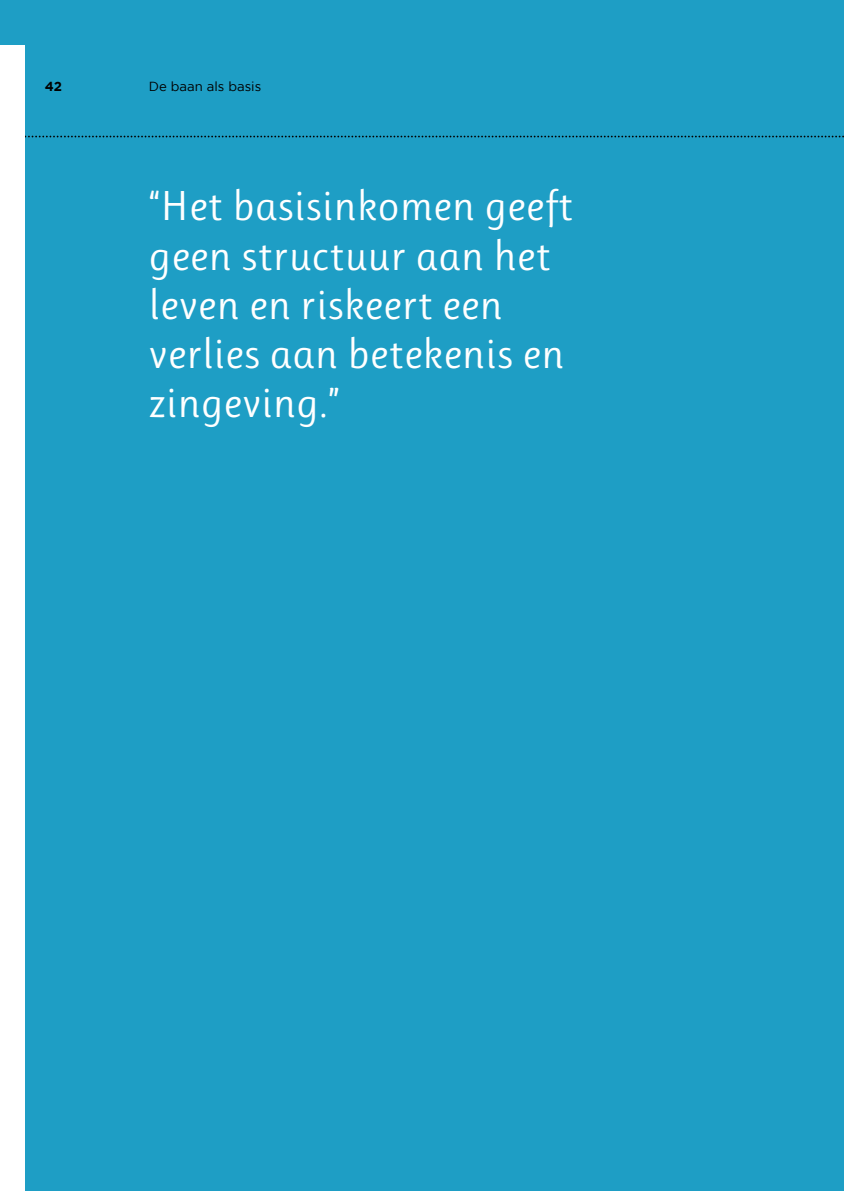
<style>
.page{position:relative;width:844px;height:1191px;background:#fff}
.page>*{position:absolute;margin:0;border:0;box-sizing:border-box;transform-origin:0 0}
.t1{font:42px/49px "Ruluko";letter-spacing:.01em;color:#fff}
.t2{font:13.12px "Gotham";color:#000}
.t3{font:700 13.12px "Gotham";color:#000}
</style>
<div class="page">
<div style="left:0;top:0;width:843px;height:1191px;background:#1e9ec5"></div>
<svg style="left:25px;top:136px;width:818px;height:1px"></svg>
<div style="left:0;top:46px;width:25px;height:1145px;background:#fff"></div>
<p class="t3" style="left:45px;top:79px;width:19px">42</p>
<p class="t2" style="left:149px;top:79px;width:114px">De baan als basis</p>
<p class="t1" style="left:149px;top:182px;width:426px">“Het basisinkomen geeft geen structuur aan het leven en riskeert een verlies aan betekenis en zingeving.”</p>
</div>
